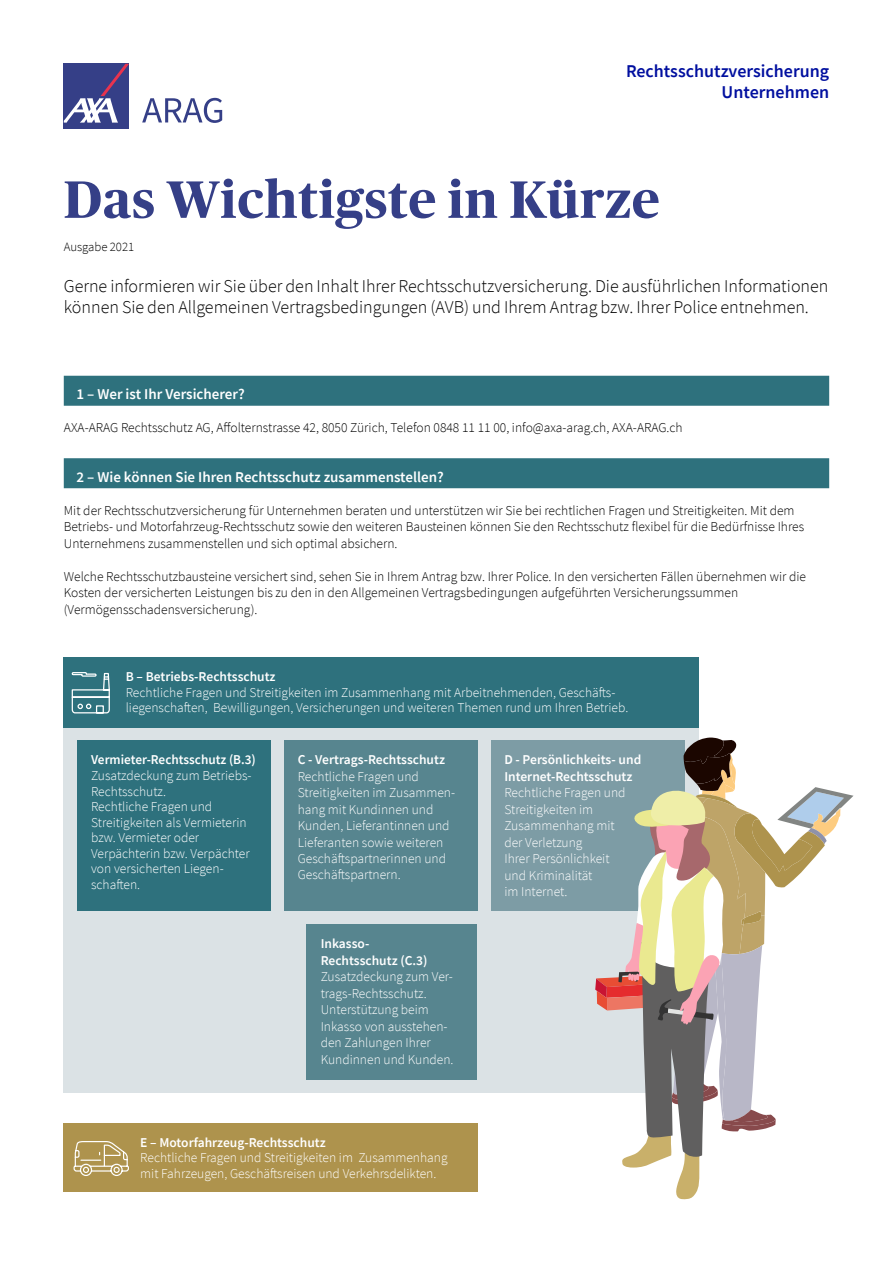
<style>
.page{position:relative;width:893px;height:1263px;background:#fff}
.page>*{position:absolute;margin:0;border:0;box-sizing:border-box;transform-origin:0 0}
.t1{font:700 52.5px "Publico Headline";letter-spacing:.02em;color:#353f87}
.t2{font:300 18px/20.7px "Source Sans Pro";color:#000}
.t3{font:600 18px/20.7px "Source Sans Pro";color:#000f9f;text-align:right}
.t4{font:600 15px "Source Sans Pro";color:#fff}
.t5{font:300 13.5px/16.5px "Source Sans Pro";color:#fff}
.t6{font:300 13.5px/16.5px "Source Sans Pro";color:#000}
.t7{font:600 13.5px/16.5px "Source Sans Pro";color:#fff}
.t8{font:300 12.75px "Source Sans Pro";color:#000}
</style>
<div class="page">
<div style="left:64px;top:376px;width:765px;height:30px;background:#2e717d"></div>
<div style="left:64px;top:458px;width:765px;height:30px;background:#2e717d"></div>
<div style="left:64px;top:64px;width:65px;height:65px;background:#353f87"></div>
<svg style="left:64px;top:64px;width:65px;height:59px"></svg>
<svg style="left:142px;top:98px;width:80px;height:25px"></svg>
<div style="left:64px;top:658px;width:635px;height:434px;background:#dbe2e5"></div>
<div style="left:64px;top:1123px;width:414px;height:68px;background:#ae934d"></div>
<svg style="left:74px;top:1141px;width:55px;height:35px"></svg>
<div style="left:64px;top:657px;width:635px;height:71px;background:#2e717d"></div>
<svg style="left:72px;top:672px;width:38px;height:41px"></svg>
<div style="left:77px;top:740px;width:194px;height:171px;background:#2e717d"></div>
<div style="left:284px;top:740px;width:194px;height:171px;background:#57858f"></div>
<div style="left:491px;top:740px;width:193px;height:171px;background:#7d9ca5"></div>
<svg style="left:595px;top:737px;width:258px;height:462px"></svg>
<div style="left:307px;top:924px;width:170px;height:156px;background:#57858f"></div>
<h2 class="t3" style="left:626px;top:61px;width:205px">Rechtsschutzversicherung<br>Unternehmen</h2>
<h1 class="t1" style="left:64px;top:162px;width:597px">Das Wichtigste in Kürze</h1>
<p class="t8" style="left:64px;top:239px;width:72px">Ausgabe 2021</p>
<h2 class="t2" style="left:64px;top:276px;width:766px">Gerne informieren wir Sie über den Inhalt Ihrer Rechtsschutzversicherung. Die ausführlichen Informationen können Sie den Allgemeinen Vertragsbedingungen (AVB) und Ihrem Antrag bzw. Ihrer Police entnehmen.</h2>
<p class="t4" style="left:77px;top:384px;width:170px">1 – Wer ist Ihr Versicherer?</p>
<p class="t6" style="left:64px;top:420px;width:620px">AXA-ARAG Rechtsschutz AG, Affolternstrasse 42, 8050 Zürich, Telefon 0848 11 11 00, info@axa-arag.ch, AXA-ARAG.ch</p>
<p class="t4" style="left:77px;top:467px;width:369px">2 – Wie können Sie Ihren Rechtsschutz zusammenstellen?</p>
<p class="t6" style="left:64px;top:502px;width:742px">Mit der Rechtsschutzversicherung für Unternehmen beraten und unterstützen wir Sie bei rechtlichen Fragen und Streitigkeiten. Mit dem<br>Betriebs- und Motorfahrzeug-Rechtsschutz sowie den weiteren Bausteinen können Sie den Rechtsschutz flexibel für die Bedürfnisse Ihres<br>Unternehmens zusammenstellen und sich optimal absichern.</p>
<p class="t6" style="left:64px;top:568px;width:744px">Welche Rechtsschutzbausteine versichert sind, sehen Sie in Ihrem Antrag bzw. Ihrer Police. In den versicherten Fällen übernehmen wir die<br>Kosten der versicherten Leistungen bis zu den in den Allgemeinen Vertragsbedingungen aufgeführten Versicherungssummen (Vermögensschadensversicherung).</p>
<p class="t7" style="left:126px;top:668px;width:151px">B – Betriebs-Rechtsschutz</p>
<p class="t5" style="left:126px;top:684px;width:504px;line-height:15.6px">Rechtliche Fragen und Streitigkeiten im Zusammenhang mit Arbeitnehmenden, Geschäfts---- liegenschaften, Bewilligungen, Versicherungen und weiteren Themen rund um Ihren Betrieb.</p>
<p class="t7" style="left:91px;top:752px;width:166px">Vermieter-Rechtsschutz (B.3)</p>
<p class="t5" style="left:91px;top:768px;width:162px;line-height:15.6px">Zusatzdeckung zum Betriebs-<br>Rechtsschutz.<br>Rechtliche Fragen und<br>Streitigkeiten als Vermieterin bzw. Vermieter oder<br>Verpächterin bzw. Verpächter von versicherten Liegen&shy;schaften.</p>
<p class="t7" style="left:504px;top:752px;width:138px">D - Persönlichkeits- und<br>Internet-Rechtsschutz</p>
<p class="t5" style="left:504px;top:785px;width:123px">Rechtliche Fragen und<br>Streitigkeiten im<br>Zusammenhang mit der Verletzung<br>Ihrer Persönlichkeit und Kriminalität<br>im Internet.</p>
<p class="t7" style="left:298px;top:752px;width:149px">C - Vertrags-Rechtsschutz</p>
<p class="t5" style="left:298px;top:768px;width:158px">Rechtliche Fragen und<br>Streitigkeiten im Zusammen&shy;hang mit Kundinnen und<br>Kunden, Lieferantinnen und<br>Lieferanten sowie weiteren<br>Geschäftspartnerinnen und<br>Geschäftspartnern.</p>
<p class="t7" style="left:321px;top:935px;width:108px">Inkasso-<br>Rechtsschutz (C.3)</p>
<p class="t5" style="left:321px;top:968px;width:134px">Zusatzdeckung zum Ver&shy;trags-Rechtsschutz.<br>Unterstützung beim<br>Inkasso von ausstehen&shy;den Zahlungen Ihrer<br>Kundinnen und Kunden.</p>
<p class="t7" style="left:140px;top:1134px;width:187px">E – Motorfahrzeug-Rechtsschutz</p>
<p class="t5" style="left:140px;top:1150px;width:309px;line-height:15.5px">Rechtliche Fragen und Streitigkeiten im Zusammenhang mit Fahrzeugen, Geschäftsreisen und Verkehrsdelikten.</p>
</div>
